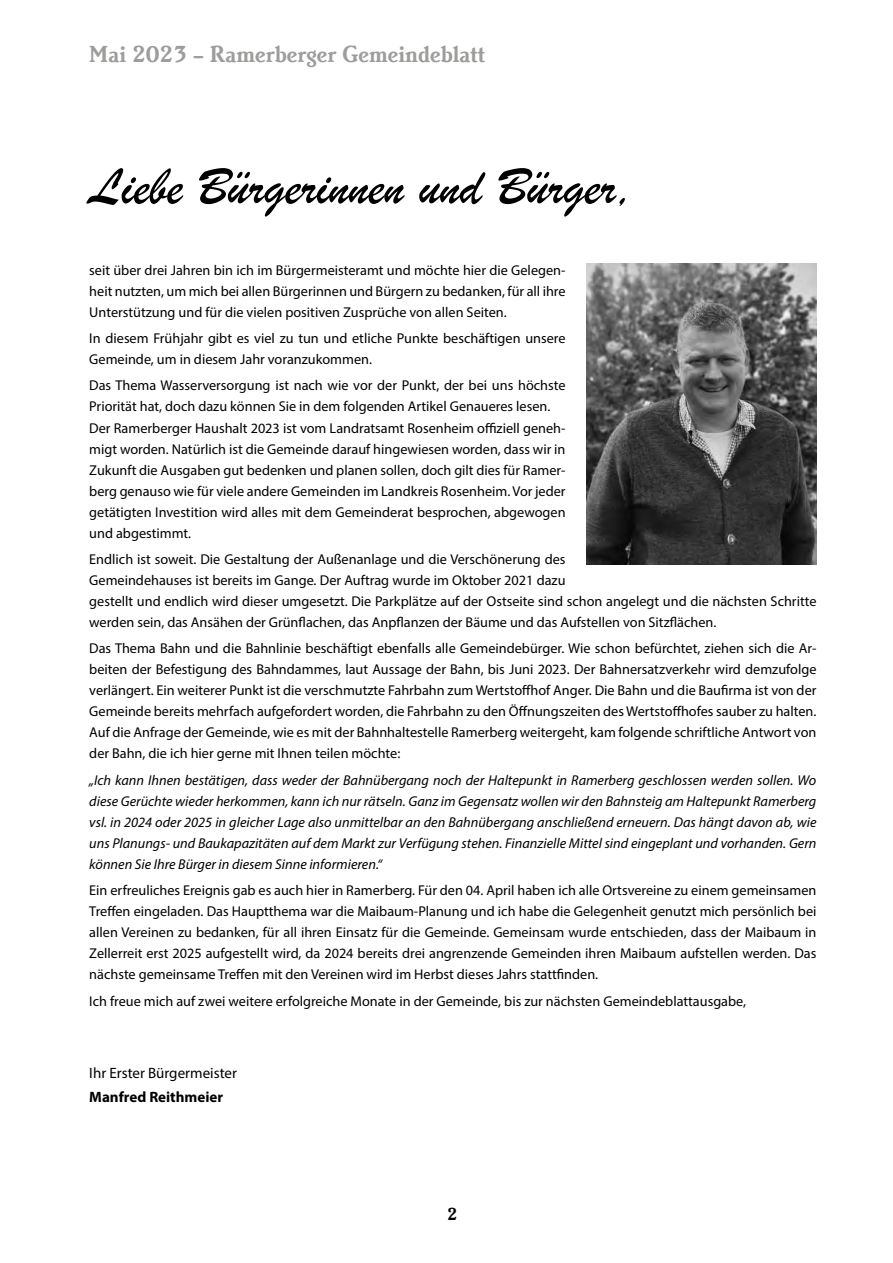
<style>
.page{position:relative;width:893px;height:1263px;background:#fff}
.page>*{position:absolute;margin:0;border:0;box-sizing:border-box;transform-origin:0 0}
.t1{font:54px "Brush Script";color:#000}
.t2{font:700 24px "Brighton EF";color:#9d9d9c}
.t3{font:700 18px "Brighton EF";color:#000}
.t4{font:15px "Myriad Pro";color:#000}
.t5{font:700 15px "Myriad Pro";color:#000}
.t6{font:14.25px/21px "Myriad Pro";color:#000;text-align:justify}
.t7{font:italic 14.25px/21px "Myriad Pro";color:#000;text-align:justify}
</style>
<div class="page">
<img style="left:587px;top:264px;width:229px;height:301px">
<h2 class="t2" style="left:89px;top:40px;width:397px">Mai 2023 – Ramerberger Gemeindeblatt</h2>
<h1 class="t1" style="left:89px;top:151px;width:546px">Liebe Bürgerinnen und Bürger,</h1>
<p class="t6" style="left:89px;top:259px;width:478px">seit über drei Jahren bin ich im Bürgermeisteramt und möchte hier die Gelegen&shy;heit nutzten, um mich bei allen Bürgerinnen und Bürgern zu bedanken, für all ihre Unterstützung und für die vielen positiven Zusprüche von allen Seiten.</p>
<p class="t6" style="left:89px;top:328px;width:478px">In diesem Frühjahr gibt es viel zu tun und etliche Punkte beschäftigen unsere<br>Gemeinde, um in diesem Jahr voranzukommen.</p>
<p class="t6" style="left:89px;top:375px;width:478px;text-align:left">Das Thema Wasserversorgung ist nach wie vor der Punkt, der bei uns höchste Priorität hat, doch dazu können Sie in dem folgenden Artikel Genaueres lesen.<br>Der Ramerberger Haushalt 2023 ist vom Landratsamt Rosenheim offiziell geneh&shy;migt worden. Natürlich ist die Gemeinde darauf hingewiesen worden, dass wir in Zukunft die Ausgaben gut bedenken und planen sollen, doch gilt dies für Ramer&shy;berg genauso wie für viele andere Gemeinden im Landkreis Rosenheim. Vor jeder getätigten Investition wird alles mit dem Gemeinderat besprochen, abgewogen und abgestimmt.</p>
<p class="t6" style="left:89px;top:548px;width:729px;text-align:left">Endlich ist soweit. Die Gestaltung der Außenanlage und die Verschönerung des<br>Gemeindehauses ist bereits im Gange. Der Auftrag wurde im Oktober 2021 dazu<br>gestellt und endlich wird dieser umgesetzt. Die Parkplätze auf der Ostseite sind schon angelegt und die nächsten Schritte werden sein, das Ansähen der Grünflachen, das Anpflanzen der Bäume und das Aufstellen von Sitzflächen.</p>
<p class="t6" style="left:89px;top:638px;width:729px">Das Thema Bahn und die Bahnlinie beschäftigt ebenfalls alle Gemeindebürger. Wie schon befürchtet, ziehen sich die Ar&shy;beiten der Befestigung des Bahndammes, laut Aussage der Bahn, bis Juni 2023. Der Bahnersatzverkehr wird demzufolge verlängert. Ein weiterer Punkt ist die verschmutzte Fahrbahn zum Wertstoffhof Anger. Die Bahn und die Baufirma ist von der Gemeinde bereits mehrfach aufgefordert worden, die Fahrbahn zu den Öffnungszeiten des Wertstoffhofes sauber zu halten.<br>Auf die Anfrage der Gemeinde, wie es mit der Bahnhaltestelle Ramerberg weitergeht, kam folgende schriftliche Antwort von der Bahn, die ich hier gerne mit Ihnen teilen möchte:</p>
<p class="t7" style="left:89px;top:769px;width:729px">„Ich kann Ihnen bestätigen, dass weder der Bahnübergang noch der Haltepunkt in Ramerberg geschlossen werden sollen. Wo diese Gerüchte wieder herkommen, kann ich nur rätseln. Ganz im Gegensatz wollen wir den Bahnsteig am Haltepunkt Ramerberg vsl. in 2024 oder 2025 in gleicher Lage also unmittelbar an den Bahnübergang anschließend erneuern. Das hängt davon ab, wie uns Planungs- und Baukapazitäten auf dem Markt zur Verfügung stehen. Finanzielle Mittel sind eingeplant und vorhanden. Gern können Sie Ihre Bürger in diesem Sinne informieren.“</p>
<p class="t6" style="left:89px;top:880px;width:729px">Ein erfreuliches Ereignis gab es auch hier in Ramerberg. Für den 04. April haben ich alle Ortsvereine zu einem gemeinsamen Treffen eingeladen. Das Hauptthema war die Maibaum-Planung und ich habe die Gelegenheit genutzt mich persönlich bei allen Vereinen zu bedanken, für all ihren Einsatz für die Gemeinde. Gemeinsam wurde entschieden, dass der Maibaum in Zellerreit erst 2025 aufgestellt wird, da 2024 bereits drei angrenzende Gemeinden ihren Maibaum aufstellen werden. Das nächste gemeinsame Treffen mit den Vereinen wird im Herbst dieses Jahrs stattfinden.</p>
<p class="t6" style="left:89px;top:990px;width:658px">Ich freue mich auf zwei weitere erfolgreiche Monate in der Gemeinde, bis zur nächsten Gemeindeblattausgabe,</p>
<p class="t4" style="left:89px;top:1063px;width:149px">Ihr Erster Bürgermeister</p>
<p class="t5" style="left:89px;top:1087px;width:135px">Manfred Reithmeier</p>
<p class="t3" style="left:447px;top:1203px;width:12px">2</p>
</div>
